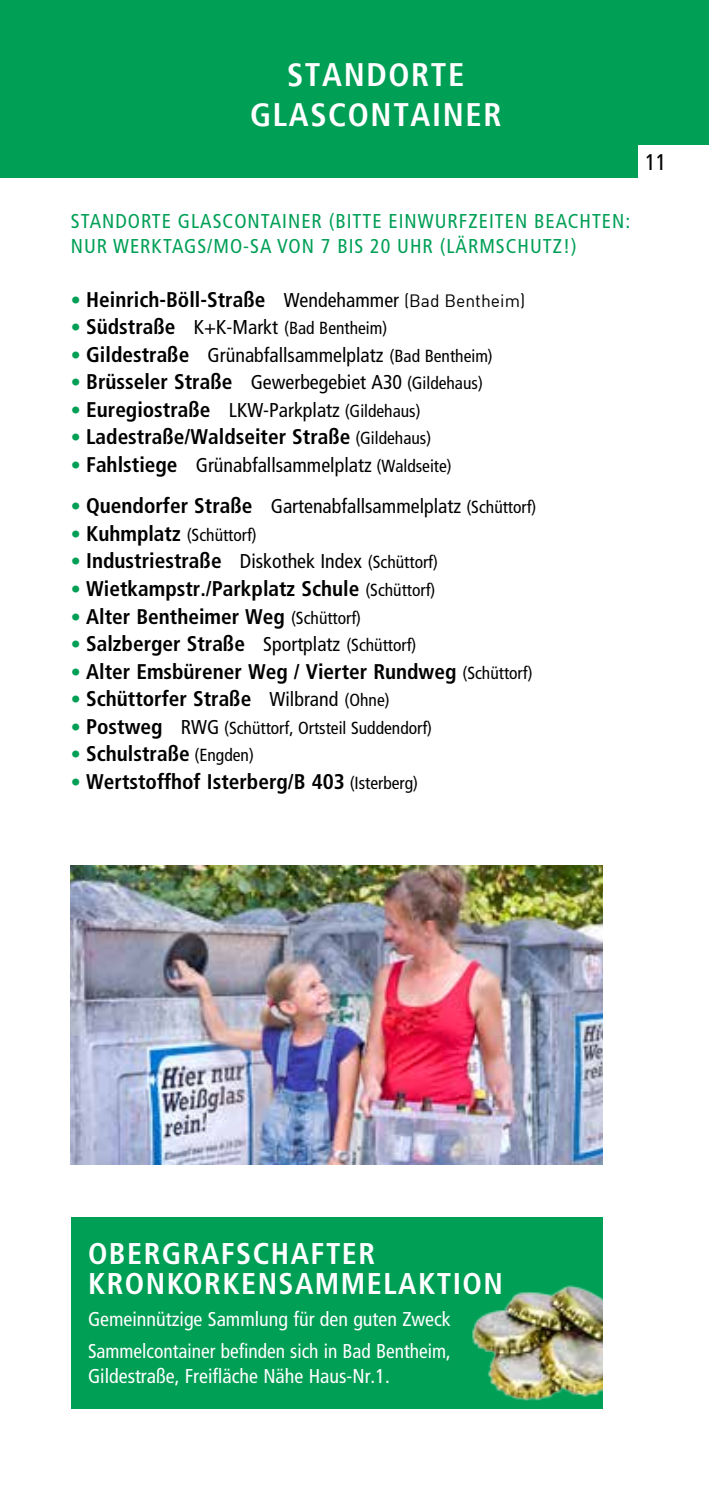
<style>
.page{position:relative;width:709px;height:1489px;background:#fff}
.page>*{position:absolute;margin:0;border:0;box-sizing:border-box;transform-origin:0 0}
.t1{font:700 condensed 32.5px/40px "Frutiger";letter-spacing:.05em;color:#fff;text-align:center}
.t2{font:700 condensed 30px/30px "Frutiger LT Std";letter-spacing:.05em;color:#fff}
.t3{font:condensed 22.5px "Frutiger";color:#000}
.t4{font:700 condensed 21.25px "Frutiger LT Std";color:#000}
.t5{font:condensed 20px "Frutiger LT Std";color:#000}
.t6{font:condensed 20px/32px "Frutiger LT Std";color:#fff}
.t7{font:condensed 20px "Frutiger LT Std";letter-spacing:.05em;color:#009f56}
.t8{font:condensed 17.5px "Frutiger LT Std";color:#000}
.s1{font-weight:400;font-size:20px;color:#009f56}
.s2{font-weight:400;font-size:20px}
.s3{font-family:"DIN";font-weight:400;font-stretch:normal;font-size:17.5px}
.s4{font-size:20px;color:#009f56}
.s5{font-weight:700;font-size:21.25px}
.s6{font-size:20px}
.s7{color:#009f56}
.s8{font-size:17.5px}
.s9{font-weight:400;font-size:17.5px}
</style>
<div class="page">
<div style="left:0;top:0;width:709px;height:177px;background:#009f56"></div>
<div style="left:638px;top:145px;width:71px;height:33px;background:#fff"></div>
<div style="left:71px;top:1216px;width:531px;height:192px;background:#009f56"></div>
<img style="left:472px;top:1285px;width:130px;height:116px">
<img style="left:71px;top:865px;width:531px;height:299px">
<h1 class="t1" style="left:250px;top:57px;width:253px">STANDORTE<br>GLASCONTAINER</h1>
<p class="t7" style="left:71px;top:209px;width:330px">Stan dorte Glascontain er (Bitte Einw</p>
<p class="t7" style="left:435px;top:209px;width:197px">urfzeiten beachten:</p>
<p class="t7" style="left:71px;top:234px;width:219px">Nur werktags/Mo-Sa von</p>
<p class="t7" style="left:321px;top:234px;width:26px">7 bis</p>
<p class="t7" style="left:370px;top:234px;width:208px">20 Uh r (Lärmschutz!)</p>
<p class="t4" style="left:71px;top:287px;width:456px"><span class="s1">•</span> Heinrich-Böll-Straße <span class="s2">Wendehammer</span> <span class="s3">(Bad Bentheim)</span></p>
<p class="t8" style="left:71px;top:318px;width:318px"><span class="s4">•</span> <span class="s5">Südstraße</span> <span class="s6">K+K-Markt</span> (Bad Bentheim)</p>
<p class="t5" style="left:71px;top:343px;width:423px"><span class="s7">•</span> <span class="s5">Gildestraße</span> Grünabfallsammelplatz <span class="s8">(Bad Bentheim)</span></p>
<p class="t5" style="left:71px;top:370px;width:413px"><span class="s7">•</span> <span class="s5">Brüsseler Straße</span> Gewerbegebiet A30 <span class="s8">(Gildehaus)</span></p>
<p class="t4" style="left:71px;top:397px;width:351px"><span class="s1">•</span> Euregiostraße <span class="s2">LKW-Parkplatz</span> <span class="s9">(Gildehaus)</span></p>
<p class="t4" style="left:71px;top:424px;width:362px"><span class="s1">•</span> Ladestraße/Waldseiter Straße <span class="s9">(Gildehaus)</span></p>
<p class="t5" style="left:71px;top:453px;width:382px"><span class="s7">•</span> <span class="s5">Fahlstiege</span> Grünabfallsammelplatz <span class="s8">(Waldseite)</span></p>
<p class="t5" style="left:71px;top:495px;width:467px"><span class="s7">•</span> <span class="s5">Quendorfer Straße</span> Gartenabfallsammelplatz <span class="s8">(Schüttorf)</span></p>
<p class="t8" style="left:71px;top:524px;width:187px"><span class="s4">•</span> <span class="s5">Kuhmplatz</span> (Schüttorf)</p>
<p class="t4" style="left:71px;top:548px;width:368px"><span class="s1">•</span> Industriestraße <span class="s2">Diskothek Index</span> <span class="s9">(Schüttorf)</span></p>
<p class="t4" style="left:71px;top:576px;width:366px"><span class="s1">•</span> Wietkampstr./Parkplatz Schule <span class="s9">(Schüttorf)</span></p>
<p class="t4" style="left:71px;top:603px;width:292px"><span class="s1">•</span> Alter Bentheimer Weg <span class="s9">(Schüttorf)</span></p>
<p class="t4" style="left:71px;top:631px;width:347px"><span class="s1">•</span> Salzberger Straße <span class="s2">Sportplatz</span> <span class="s9">(Schüttorf)</span></p>
<p class="t4" style="left:71px;top:658px;width:463px"><span class="s1">•</span> Alter Emsbürener Weg / Vierter Rundweg <span class="s9">(Schüttorf)</span></p>
<p class="t4" style="left:71px;top:686px;width:320px"><span class="s1">•</span> Schüttorfer Straße <span class="s2">Wilbrand</span> <span class="s9">(Ohne)</span></p>
<p class="t8" style="left:71px;top:717px;width:363px"><span class="s4">•</span> <span class="s5">Postweg</span> <span class="s6">RWG</span> (Schüttorf, Ortsteil Suddendorf)</p>
<p class="t4" style="left:71px;top:741px;width:184px"><span class="s1">•</span> Schulstraße <span class="s9">(Engden)</span></p>
<p class="t4" style="left:71px;top:768px;width:349px"><span class="s1">•</span> Wertstoffhof Isterberg/B 403 <span class="s9">(Isterberg)</span></p>
<p class="t3" style="left:645px;top:153px;width:23px">11</p>
<h2 class="t2" style="left:88px;top:1238px;width:416px">Ob ergrafschafter<br>Kronkorkensammelaktion</h2>
<p class="t6" style="left:88px;top:1302px;width:364px">Gemeinnützige Sammlung für den guten Zweck<br>Sammelcontainer befinden sich in Bad Bentheim,</p>
<p class="t6" style="left:88px;top:1359px;width:303px">Gildestraße, Freifläche Nähe Haus-Nr.1.</p>
</div>
